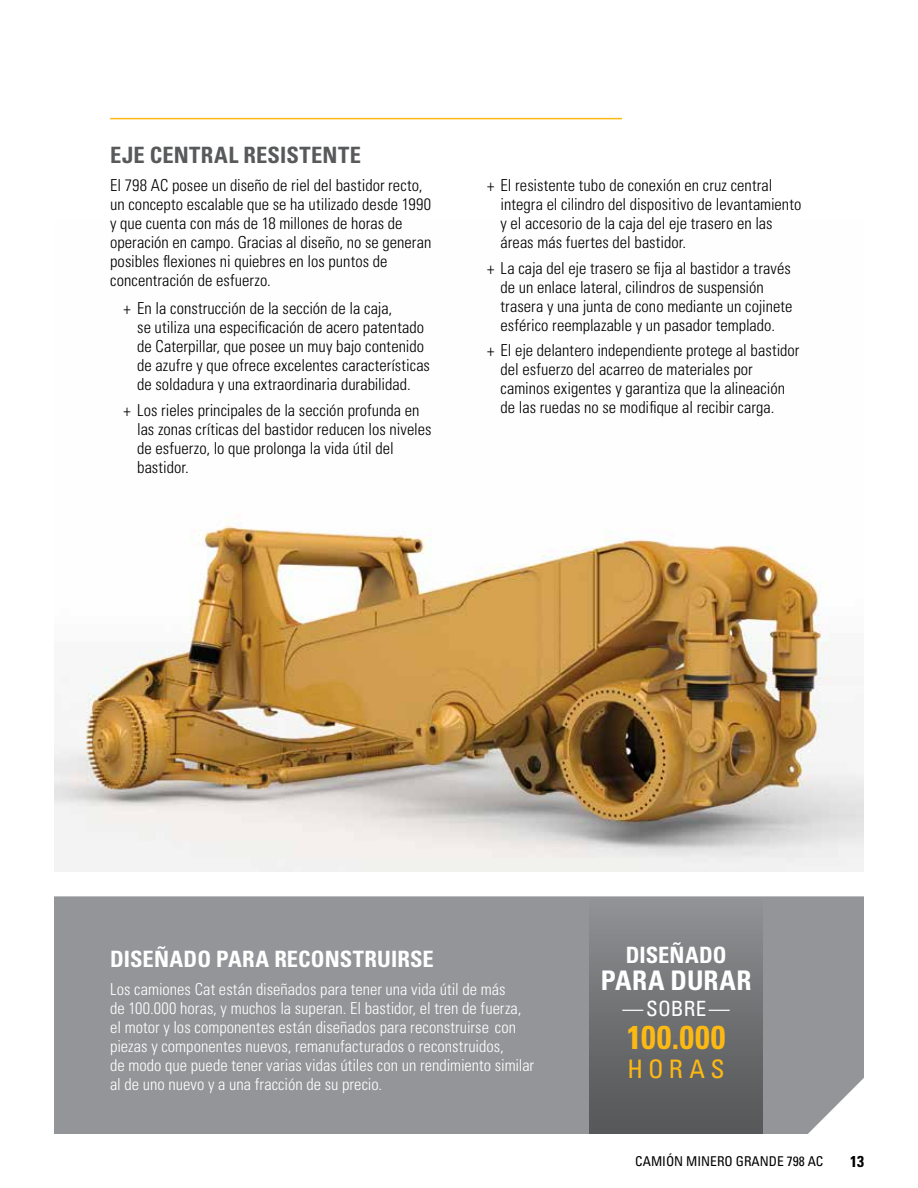
<style>
.page{position:relative;width:918px;height:1188px;background:#fff}
.page>*{position:absolute;margin:0;border:0;box-sizing:border-box;transform-origin:0 0}
.t1{font:700 condensed 33px "Univers LT Std";letter-spacing:.035em;color:#fdb913}
.t2{font:700 condensed 27px "Univers LT Std";letter-spacing:.02em;color:#fff}
.t3{font:condensed 25.5px "Univers LT Std";letter-spacing:.21em;color:#fdb913}
.t4{font:700 condensed 22.5px "Univers LT Std";letter-spacing:.005em;color:#fff}
.t5{font:700 condensed 22.5px "Univers LT Std";letter-spacing:.02em;color:#58595b}
.t6{font:condensed 21px "Univers LT Std";letter-spacing:.005em;color:#fff}
.t7{font:300 condensed 16.5px/18.9px "Univers LT Std";color:#000}
.t8{font:300 condensed 16.5px/18.9px "Univers LT Std";color:#fff}
.t9{font:700 condensed 15.75px "Univers LT Std";color:#000}
.t10{font:condensed 13.5px "Univers LT Std";color:#000}
</style>
<div class="page">
<img style="left:54px;top:519px;width:810px;height:352px">
<div style="left:54px;top:896px;width:810px;height:238px;background:#939598"></div>
<div style="left:590px;top:896px;width:173px;height:238px;background:linear-gradient(to bottom,#909295,#535456)"></div>
<hr style="left:110px;top:118px;width:512px;height:1px;background:#fdb913">
<h3 class="t5" style="left:110px;top:141px;width:252px">EJE CENTRAL RESISTENTE</h3>
<p class="t7" style="left:110px;top:176px;width:323px">El 798 AC posee un diseño de riel del bastidor recto, un concepto escalable que se ha utilizado desde 1990 y que cuenta con más de 18 millones de horas de operación en campo. Gracias al diseño, no se generan posibles flexiones ni quiebres en los puntos de concentración de esfuerzo.</p>
<p class="t7" style="left:137px;top:299px;width:294px;text-indent:-13px">+ En la construcción de la sección de la caja,<br>se utiliza una especificación de acero patentado de Caterpillar, que posee un muy bajo contenido de azufre y que ofrece excelentes características de soldadura y una extraordinaria durabilidad.</p>
<p class="t7" style="left:137px;top:400px;width:296px;text-indent:-13px">+ Los rieles principales de la sección profunda en las zonas críticas del bastidor reducen los niveles de esfuerzo, lo que prolonga la vida útil del bastidor.</p>
<p class="t7" style="left:501px;top:176px;width:302px;text-indent:-13px">+ El resistente tubo de conexión en cruz central integra el cilindro del dispositivo de levantamiento y el accesorio de la caja del eje trasero en las áreas más fuertes del bastidor.</p>
<p class="t7" style="left:501px;top:258px;width:293px;text-indent:-13px">+ La caja del eje trasero se fija al bastidor a través de un enlace lateral, cilindros de suspensión trasera y una junta de cono mediante un cojinete esférico reemplazable y un pasador templado.</p>
<p class="t7" style="left:501px;top:341px;width:300px;text-indent:-13px">+ El eje delantero independiente protege al bastidor del esfuerzo del acarreo de materiales por caminos exigentes y garantiza que la alineación de las ruedas no se modifique al recibir carga.</p>
<h3 class="t4" style="left:110px;top:945px;width:325px">DISEÑADO PARA RECONSTRUIRSE</h3>
<p class="t8" style="left:110px;top:980px;width:426px">Los camiones Cat están diseñados para tener una vida útil de más<br>de 100.000 horas, y muchos la superan. El bastidor, el tren de fuerza, el motor y los componentes están diseñados para reconstruirse con piezas y componentes nuevos, remanufacturados o reconstruidos,<br>de modo que puede tener varias vidas útiles con un rendimiento similar al de uno nuevo y a una fracción de su precio.</p>
<h3 class="t4" style="left:626px;top:941px;width:102px">DISEÑADO</h3>
<h2 class="t2" style="left:601px;top:964px;width:152px">PARA DURAR</h2>
<p class="t6" style="left:623px;top:995px;width:109px">—SOBRE—</p>
<h1 class="t1" style="left:627px;top:1017px;width:100px">100.000</h1>
<h3 class="t3" style="left:628px;top:1053px;width:99px">HORAS</h3>
<p class="t10" style="left:635px;top:1153px;width:190px">CAMIÓN MINERO GRANDE 798 AC</p>
<p class="t9" style="left:850px;top:1151px;width:15px">13</p>
</div>
